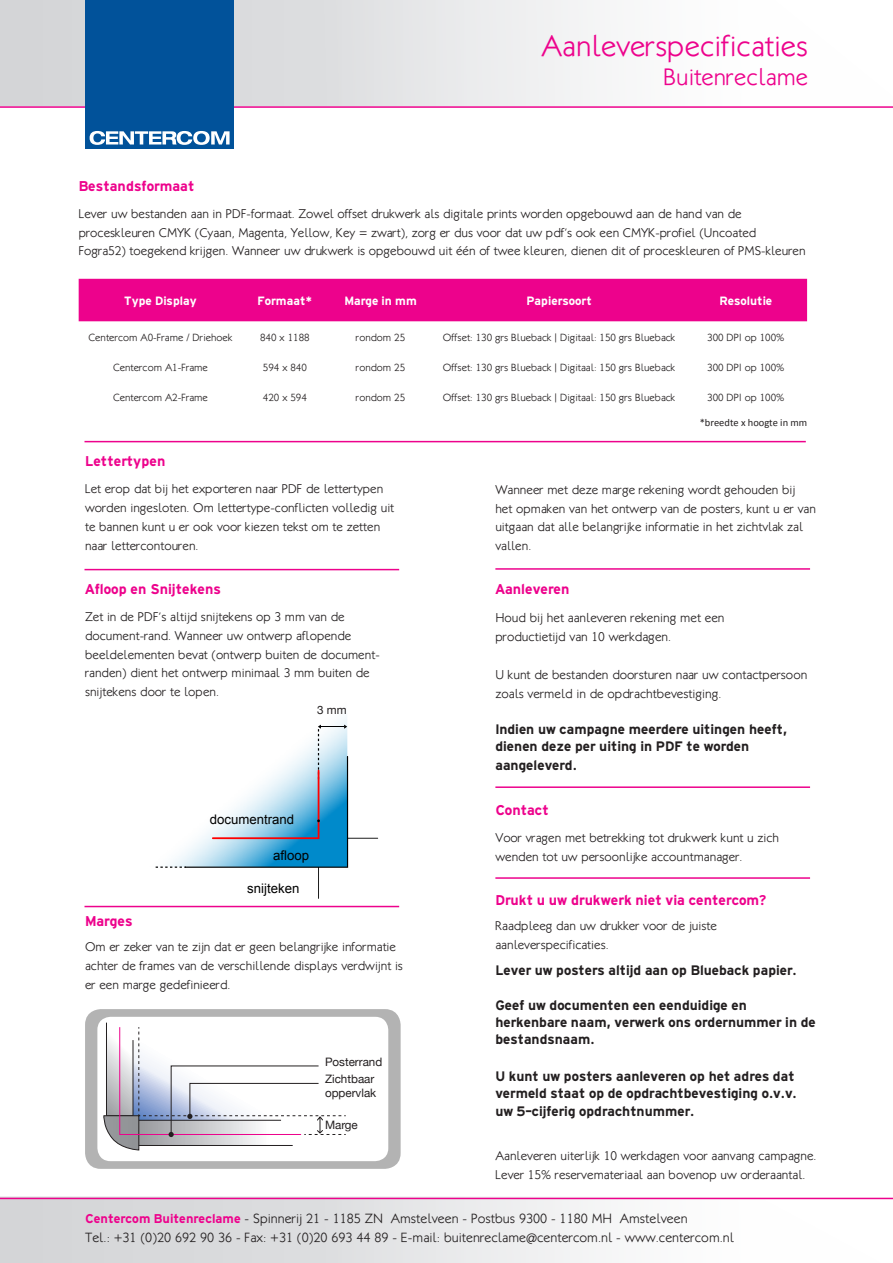
<style>
.page{position:relative;width:893px;height:1263px;background:#fff}
.page>*{position:absolute;margin:0;border:0;box-sizing:border-box;transform-origin:0 0}
.t1{font:300 30px "Klill";color:#ed028c}
.t2{font:300 24px "Klill";color:#ed028c}
.t3{font:15px "Hitthe Road";color:#ed028c}
.t4{font:14.55px/17.4px "Hitthe Road";color:#231f20}
.t5{font:300 13.5px/19px "Klill";color:#231f20}
.t6{font:13.2px "Arial";color:#000}
.BlokTeksten{font:300 12.9px/18.9px "Klill";color:#231f20}
.t7{font:300 12.75px/18.8px "Klill";color:#231f20}
.t8{font:12.75px "Hitthe Road";color:#fff}
.t9{font:11.7px/17.4px "Helvetica Neue";color:#231f20}
.t10{font:300 10.5px "Klill";color:#231f20}
.t11{font:10.5px "Calibri";color:#231f20}
.s1{font-family:"Hitthe Road";font-weight:400;color:#ed028c}
</style>
<div class="page">
<hr style="left:85px;top:441px;width:721px;height:1px;background:#ed028c">
<hr style="left:495px;top:568px;width:315px;height:2px;background:#ed028c">
<hr style="left:495px;top:786px;width:315px;height:2px;background:#ed028c">
<hr style="left:495px;top:877px;width:315px;height:2px;background:#ed028c">
<hr style="left:85px;top:906px;width:314px;height:1px;background:#ed028c">
<hr style="left:85px;top:569px;width:314px;height:1px;background:#ed028c">
<div style="left:85px;top:1009px;width:316px;height:160px;background:#b3b3b3;border-radius:16px"></div>
<div style="left:97px;top:1017px;width:291px;height:144px;background:#fff;border-radius:13px"></div>
<svg style="left:103px;top:1022px;width:243px;height:129px"></svg>
<div style="left:79px;top:279px;width:728px;height:42px;background:#ed028c"></div>
<hr style="left:302px;top:838px;width:76px;height:1px;background:#000">
<hr style="left:318px;top:861px;width:1px;height:38px;background:#000">
<svg style="left:155px;top:716px;width:193px;height:152px"></svg>
<svg style="left:0;top:0;width:597px;height:106px"></svg>
<svg style="left:0;top:1196px;width:893px;height:67px"></svg>
<hr style="left:0;top:106px;width:893px;height:2px;background:#ed028c">
<div style="left:85px;top:0;width:149px;height:149px;background:#01529a"></div>
<svg style="left:90px;top:131px;width:140px;height:14px"></svg>
<hr style="left:0;top:1198px;width:893px;height:1px;background:#ed028c">
<h1 class="t1" style="left:542px;top:29px;width:268px">Aanleverspecificaties</h1>
<h2 class="t2" style="left:663px;top:63px;width:146px">Buitenreclame</h2>
<p class="t3" style="left:79px;top:179px;width:117px">Bestandsformaat</p>
<p class="t7" style="left:79px;top:204px;width:728px">Lever uw bestanden aan in PDF-formaat. Zowel offset drukwerk als digitale prints worden opgebouwd aan de hand van de proceskleuren CMYK (Cyaan, Magenta, Yellow, Key = zwart), zorg er dus voor dat uw pdf’s ook een CMYK-profiel (Uncoated<br>Fogra52) toegekend krijgen. Wanneer uw drukwerk is opgebouwd uit één of twee kleuren, dienen dit of proceskleuren of PMS-kleuren</p>
<p class="t8" style="left:124px;top:295px;width:74px">Type Display</p>
<p class="t8" style="left:257px;top:295px;width:56px">Formaat*</p>
<p class="t8" style="left:344px;top:295px;width:74px">Marge in mm</p>
<p class="t8" style="left:527px;top:295px;width:67px">Papiersoort</p>
<p class="t8" style="left:719px;top:295px;width:54px">Resolutie</p>
<p class="t10" style="left:89px;top:331px;width:145px">Centercom A0-Frame / Driehoek</p>
<p class="t10" style="left:260px;top:331px;width:51px">840 x 1188</p>
<p class="t10" style="left:356px;top:331px;width:51px">rondom 25</p>
<p class="t10" style="left:443px;top:331px;width:234px">Offset: 130 grs Blueback | Digitaal: 150 grs Blueback</p>
<p class="t10" style="left:707px;top:331px;width:79px">300 DPI op 100%</p>
<p class="t10" style="left:113px;top:361px;width:96px">Centercom A1-Frame</p>
<p class="t10" style="left:263px;top:361px;width:45px">594 x 840</p>
<p class="t10" style="left:356px;top:361px;width:51px">rondom 25</p>
<p class="t10" style="left:443px;top:361px;width:234px">Offset: 130 grs Blueback | Digitaal: 150 grs Blueback</p>
<p class="t10" style="left:707px;top:361px;width:79px">300 DPI op 100%</p>
<p class="t10" style="left:113px;top:391px;width:96px">Centercom A2-Frame</p>
<p class="t10" style="left:263px;top:391px;width:45px">420 x 594</p>
<p class="t10" style="left:356px;top:391px;width:51px">rondom 25</p>
<p class="t10" style="left:443px;top:391px;width:234px">Offset: 130 grs Blueback | Digitaal: 150 grs Blueback</p>
<p class="t10" style="left:707px;top:391px;width:79px">300 DPI op 100%</p>
<p class="t11" style="left:700px;top:416px;width:109px">*breedte x hoogte in mm</p>
<p class="t3" style="left:85px;top:455px;width:82px">Lettertypen</p>
<p class="t7" style="left:85px;top:479px;width:311px">Let erop dat bij het exporteren naar PDF de lettertypen worden ingesloten. Om lettertype-conflicten volledig uit te bannen kunt u er ook voor kiezen tekst om te zetten naar lettercontouren.</p>
<p class="t3" style="left:85px;top:582px;width:138px">Afloop en Snijtekens</p>
<p class="t7" style="left:85px;top:607px;width:296px">Zet in de PDF’s altijd snijtekens op 3 mm van de document-rand. Wanneer uw ontwerp aflopende beeldelementen bevat (ontwerp buiten de document&shy;randen) dient het ontwerp minimaal 3 mm buiten de snijtekens door te lopen.</p>
<p class="t9" style="left:317px;top:702px;width:31px">3 mm</p>
<p class="t6" style="left:210px;top:811px;width:86px">documentrand</p>
<p class="t6" style="left:273px;top:846px;width:38px">afloop</p>
<p class="t6" style="left:247px;top:880px;width:54px">snijteken</p>
<p class="t3" style="left:85px;top:914px;width:49px">Marges</p>
<p class="t7" style="left:85px;top:937px;width:319px">Om er zeker van te zijn dat er geen belangrijke informatie achter de frames van de verschillende displays verdwijnt is er een marge gedefinieerd.</p>
<p class="t9" style="left:325px;top:1053px;width:59px">Posterrand<br>Zichtbaar</p>
<p class="t9" style="left:325px;top:1084px;width:53px">oppervlak</p>
<p class="t9" style="left:325px;top:1116px;width:34px">Marge</p>
<p class="t7" style="left:495px;top:480px;width:322px">Wanneer met deze marge rekening wordt gehouden bij<br>het opmaken van het ontwerp van de posters, kunt u er van uitgaan dat alle belangrijke informatie in het zichtvlak zal vallen.</p>
<p class="t3" style="left:495px;top:583px;width:76px">Aanleveren</p>
<p class="BlokTeksten" style="left:495px;top:608px;width:231px">Houd bij het aanleveren rekening met een</p>
<p class="BlokTeksten" style="left:495px;top:627px;width:177px">productietijd van 10 werkdagen.</p>
<p class="BlokTeksten" style="left:495px;top:665px;width:313px">U kunt de bestanden doorsturen naar uw contactpersoon zoals vermeld in de opdrachtbevestiging.</p>
<p class="t4" style="left:495px;top:721px;width:293px;line-height:18.1px">Indien uw campagne meerdere uitingen heeft, dienen deze per uiting in PDF te worden aangeleverd.</p>
<p class="t3" style="left:495px;top:803px;width:55px">Contact</p>
<p class="t7" style="left:495px;top:828px;width:285px">Voor vragen met betrekking tot drukwerk kunt u zich wenden tot uw persoonlijke accountmanager.</p>
<p class="t3" style="left:495px;top:893px;width:272px">Drukt u uw drukwerk niet via centercom?</p>
<p class="t7" style="left:495px;top:916px;width:223px">Raadpleeg dan uw drukker voor de juiste aanleverspecificaties.</p>
<p class="t4" style="left:495px;top:962px;width:303px">Lever uw posters altijd aan op Blueback papier.</p>
<p class="t4" style="left:495px;top:997px;width:322px">Geef uw documenten een eenduidige en herkenbare naam, verwerk ons ordernummer in de bestandsnaam.</p>
<p class="t4" style="left:495px;top:1068px;width:303px">U kunt uw posters aanleveren op het adres dat vermeld staat op de opdrachtbevestiging o.v.v. uw 5-cijferig opdrachtnummer.</p>
<p class="t7" style="left:495px;top:1146px;width:323px">Aanleveren uiterlijk 10 werkdagen voor aanvang campagne.</p>
<p class="t7" style="left:495px;top:1165px;width:311px">Lever 15% reservemateriaal aan bovenop uw orderaantal.</p>
<p class="t5" style="left:85px;top:1209px;width:650px"><span class="s1">Centercom Buitenreclame</span> - Spinnerij 21 - 1185 ZN Amstelveen - Postbus 9300 - 1180 MH Amstelveen<br>Tel.: +31 (0)20 692 90 36 - Fax: +31 (0)20 693 44 89 - E-mail: buitenreclame@centercom.nl - www.centercom.nl</p>
</div>
